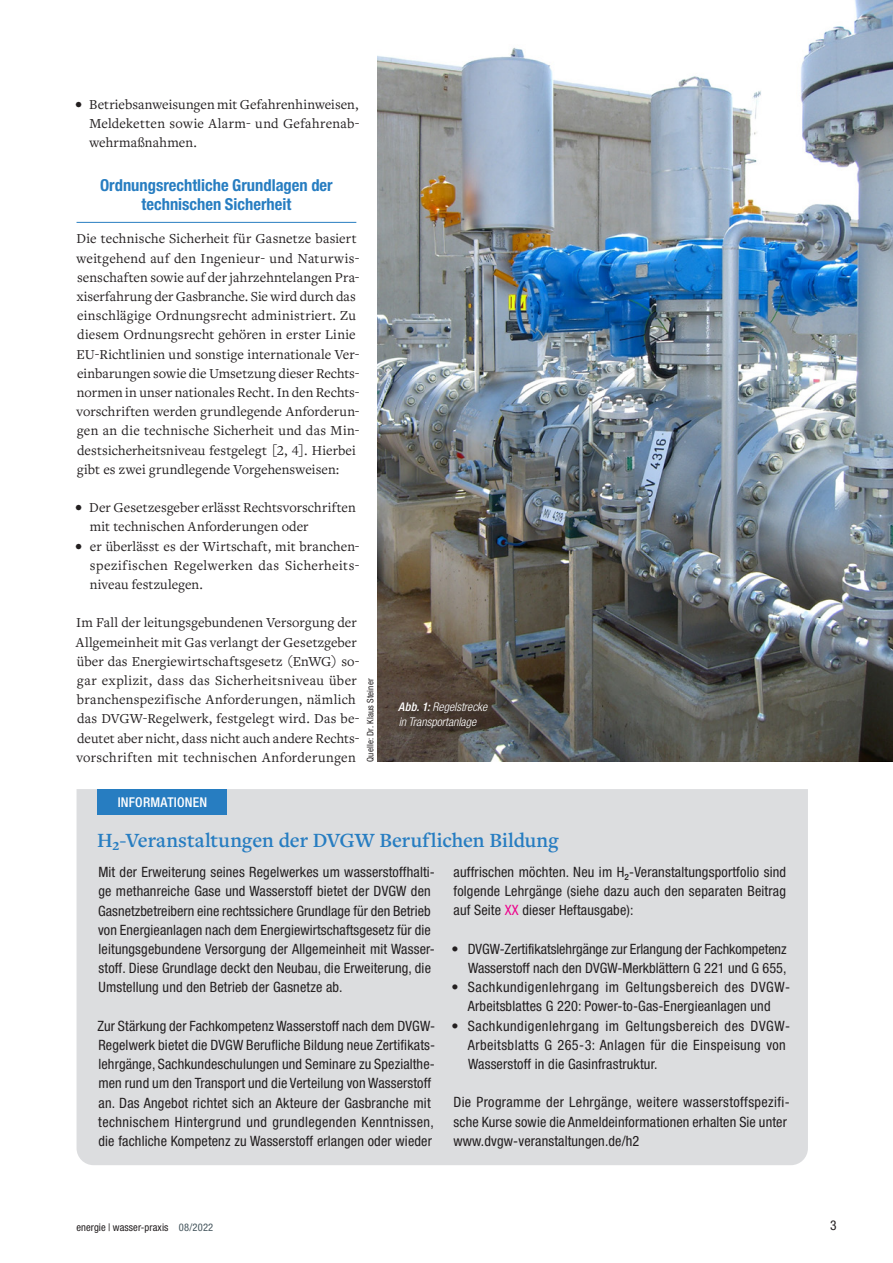
<style>
.page{position:relative;width:893px;height:1263px;background:#fff}
.page>*{position:absolute;margin:0;border:0;box-sizing:border-box;transform-origin:0 0}
.t1{font:600 21px "Freight Text Pro";color:#277dc1}
.t2{font:700 condensed 16.5px/19.2px "Helvetica Neue LT Std";color:#277dc1;text-align:center}
.t3{font:14.25px/19.2px "Freight Text Pro";letter-spacing:.01em;color:#231f20}
.t4{font:condensed 14.25px/19.2px "Helvetica Neue LT Std";letter-spacing:.01em;color:#231f20}
.t5{font:condensed 14.25px/19.2px "Helvetica Neue LT Std";letter-spacing:.03em;color:#231f20}
.t6{font:condensed 14.25px/19.2px "Helvetica Neue LT Std";letter-spacing:.04em;color:#231f20;text-align:center}
.t7{font:500 condensed 13.5px "Helvetica Neue LT Std";letter-spacing:.015em;color:#fff}
.t8{font:condensed 13.5px "Helvetica Neue LT Std";color:#231f20}
.t9{font:italic 300 condensed 12px/15px "Helvetica Neue LT Std";color:#fff}
.t10{font:condensed 10.5px "Helvetica Neue LT Std";letter-spacing:.01em;color:#231f20}
.t11{font:condensed 9px "Helvetica Neue LT Std";letter-spacing:.015em;color:#231f20}
.s1{font-weight:500}
.s2{color:#ed028c}
.s3{color:#45555d}
</style>
<div class="page">
<div style="left:77px;top:789px;width:731px;height:376px;background:#dcdddf"></div>
<div style="left:98px;top:789px;width:129px;height:26px;background:#277dc1"></div>
<img style="left:378px;top:0;width:515px;height:762px">
<div style="left:396px;top:699px;width:104px;height:41px;background:#231f20;opacity:.75"></div>
<hr style="left:77px;top:222px;width:279px;height:1px;background:#277dc1">
<p class="t3" style="left:89px;top:94px;width:272px;text-align:justify;text-indent:-14px">• Betriebsanweisungen mit Gefahrenhinweisen, Meldeketten sowie Alarm- und Gefahrenab&shy;wehrmaßnahmen.</p>
<p class="t2" style="left:100px;top:175px;width:234px">Ordnungsrechtliche Grundlagen der technischen Sicherheit</p>
<p class="t3" style="left:77px;top:229px;width:285px">Die technische Sicherheit für Gasnetze basiert weitgehend auf den Ingenieur- und Naturwis&shy;senschaften sowie auf der jahrzehntelangen Pra&shy;xiserfahrung der Gasbranche. Sie wird durch das einschlägige Ordnungsrecht administriert. Zu diesem Ordnungsrecht gehören in erster Linie EU-Richtlinien und sonstige internationale Ver&shy;einbarungen sowie die Umsetzung dieser Rechts&shy;normen in unser nationales Recht. In den Rechts&shy;vorschriften werden grundlegende Anforderun&shy;gen an die technische Sicherheit und das Min&shy;destsicherheitsniveau festgelegt [2, 4]. Hierbei gibt es zwei grundlegende Vorgehensweisen:</p>
<p class="t3" style="left:90px;top:497px;width:268px;text-indent:-14px">• Der Gesetzesgeber erlässt Rechtsvorschriften mit technischen Anforderungen oder</p>
<p class="t3" style="left:90px;top:536px;width:271px;text-align:justify;text-indent:-14px">• er überlässt es der Wirtschaft, mit branchen&shy;spezifischen Regelwerken das Sicherheits&shy;niveau festzulegen.</p>
<p class="t3" style="left:76px;top:613px;width:285px">Im Fall der leitungsgebundenen Versorgung der Allgemeinheit mit Gas verlangt der Gesetzgeber über das Energiewirtschaftsgesetz (EnWG) so&shy;gar explizit, dass das Sicherheitsniveau über branchenspezifische Anforderungen, nämlich das DVGW-Regelwerk, festgelegt wird. Das be&shy;deutet aber nicht, dass nicht auch andere Rechts&shy;vorschriften mit technischen Anforderungen</p>
<p class="t11" style="left:365px;top:762px;width:85px;rotate:-90deg">Quelle: Dr. Klaus Steiner</p>
<p class="t7" style="left:118px;top:794px;width:91px">INFORMATIONEN</p>
<p class="t9" style="left:398px;top:699px;width:91px"><span class="s1">Abb. 1:</span> Regelstrecke in Transportanlage</p>
<h1 class="t1" style="left:97px;top:827px;width:463px">H₂-Veranstaltungen der DVGW Beruflichen Bildung</h1>
<p class="t4" style="left:98px;top:862px;width:338px">Mit der Erweiterung seines Regelwerkes um wasserstoffhalti&shy;ge methanreiche Gase und Wasserstoff bietet der DVGW den Gasnetzbetreibern eine rechtssichere Grundlage für den Betrieb von Energieanlagen nach dem Energiewirtschaftsgesetz für die leitungsgebundene Versorgung der Allgemeinheit mit Wasser&shy;stoff. Diese Grundlage deckt den Neubau, die Erweiterung, die Umstellung und den Betrieb der Gasnetze ab.</p>
<p class="t4" style="left:97px;top:1016px;width:339px">Zur Stärkung der Fachkompetenz Wasserstoff nach dem DVGW-Regelwerk bietet die DVGW Berufliche Bildung neue Zertifikats&shy;lehrgänge, Sachkundeschulungen und Seminare zu Spezialthe&shy;men rund um den Transport und die Verteilung von Wasserstoff an. Das Angebot richtet sich an Akteure der Gasbranche mit technischem Hintergrund und grundlegenden Kenntnissen, die fachliche Kompetenz zu Wasserstoff erlangen oder wieder</p>
<p class="t4" style="left:454px;top:862px;width:334px">auffrischen möchten. Neu im H -Veranstaltungsportfolio sind</p>
<p class="t4" style="left:453px;top:872px;width:334px;line-height:12.5px;text-indent:171px">²<br>folgende Lehrgänge (siehe dazu auch den separaten Beitrag</p>
<p class="t4" style="left:454px;top:901px;width:181px">auf Seite <span class="s2">XX</span> dieser Heftausgabe):</p>
<p class="t4" style="left:451px;top:939px;width:337px;text-align:right">• DVGW-Zertifikatslehrgänge zur Erlangung der Fachkompetenz<br>Wasserstoff nach den DVGW-Merkblättern G 221 und G 655,</p>
<p class="t6" style="left:451px;top:977px;width:340px">• Sachkundigenlehrgang im Geltungsbereich des DVGW-<br>Arbeitsblattes G 220: Power-to-Gas-Energieanlagen und</p>
<p class="t5" style="left:468px;top:1016px;width:324px;text-indent:-17px">• Sachkundigenlehrgang im Geltungsbereich des DVGW-<br>Arbeitsblatts G 265-3: Anlagen für die Einspeisung von<br>Wasserstoff in die Gasinfrastruktur.</p>
<p class="t4" style="left:453px;top:1093px;width:338px">Die Programme der Lehrgänge, weitere wasserstoffspezifi&shy;sche Kurse sowie die Anmeldeinformationen erhalten Sie unter www.dvgw-veranstaltungen.de/h2</p>
<p class="t10" style="left:77px;top:1221px;width:138px">energie | wasser-praxis <span class="s3">08/2022</span></p>
<p class="t8" style="left:830px;top:1218px;width:8px">3</p>
</div>
